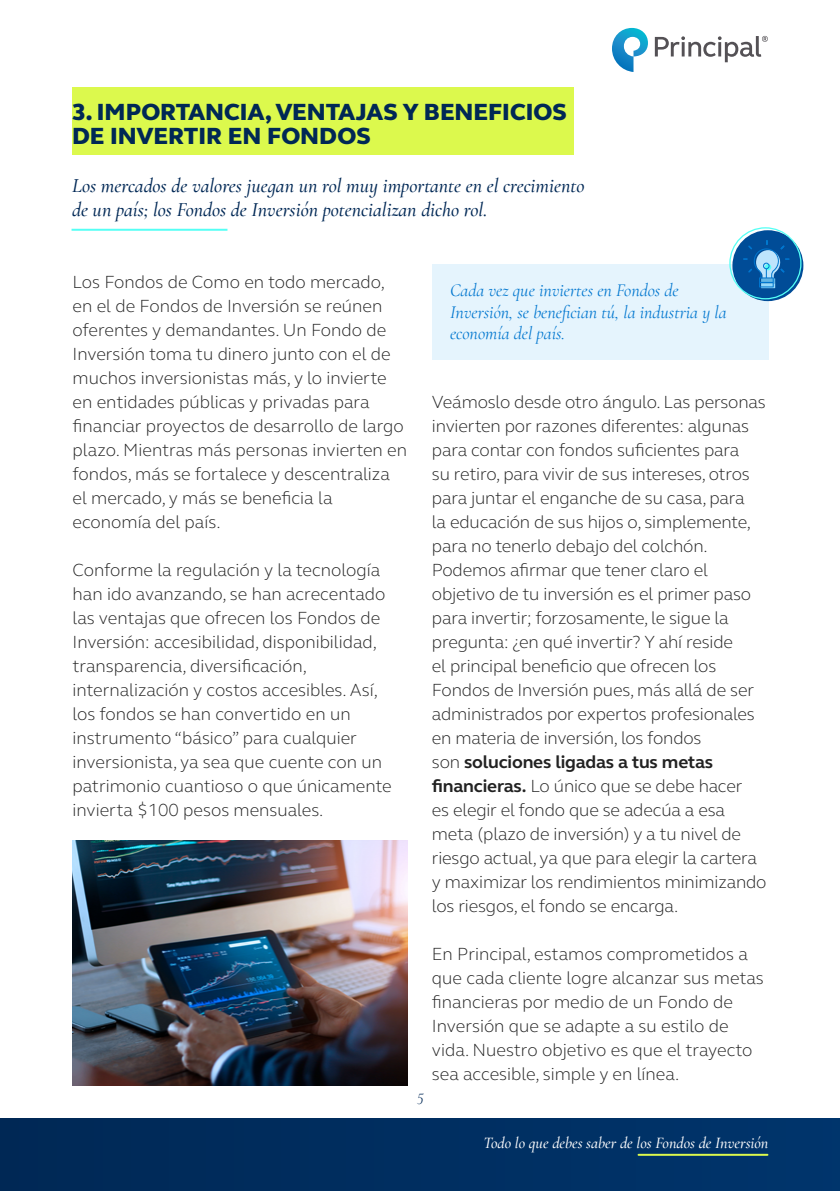
<style>
.page{position:relative;width:840px;height:1191px;background:#fff}
.page>*{position:absolute;margin:0;border:0;box-sizing:border-box;transform-origin:0 0}
.t1{font:800 24px/24px "FS Elliot Pro";color:#002855}
.t2{font:italic 500 20px/24px "Cormorant Infant";color:#002855}
.t3{font:300 18px/24px "FS Elliot Pro";letter-spacing:-.01em;color:#222}
.t4{font:italic 18px/21.6px "Cormorant Infant";color:#0076cf}
.t5{font:italic 500 16px "Cormorant Infant";color:#fff}
.t6{font:italic 300 16px "Cormorant Infant";color:#002855}
.s1{font-weight:700}
</style>
<div class="page">
<svg style="left:612px;top:28px;width:35px;height:44px"></svg>
<svg style="left:654px;top:36px;width:113px;height:26px"></svg>
<div style="left:0;top:1119px;width:839px;height:72px;background:#002e60"></div>
<hr style="left:638px;top:1153px;width:129px;height:2px;background:#dcf94d">
<div style="left:72px;top:87px;width:502px;height:68px;background:#dcf94d"></div>
<div style="left:432px;top:264px;width:335px;height:96px;background:#e5f4fd"></div>
<svg style="left:732px;top:230px;width:70px;height:71px;background:#0c5c9f"></svg>
<div style="left:728px;top:227px;width:73px;height:72px;border:1px solid #55fff5;border-radius:50%"></div>
<svg style="left:742px;top:240px;width:47px;height:48px;background:#2973b3"></svg>
<hr style="left:71px;top:229px;width:156px;height:2px;background:#55fff5">
<img style="left:72px;top:840px;width:336px;height:245px">
<h1 class="t1" style="left:72px;top:100px;width:496px">3. IMPORTANCIA, VENTAJAS Y BENEFICIOS<br>DE INVERTIR EN FONDOS</h1>
<p class="t2" style="left:72px;top:174px;width:513px">Los mercados de valores juegan un rol muy importante en el crecimiento de un país; los Fondos de Inversión potencializan dicho rol.</p>
<p class="t3" style="left:72px;top:269px;width:336px">Los Fondos de Como en todo mercado, en el de Fondos de Inversión se reúnen oferentes y demandantes. Un Fondo de Inversión toma tu dinero junto con el de muchos inversionistas más, y lo invierte en entidades públicas y privadas para financiar proyectos de desarrollo de largo plazo. Mientras más personas invierten en fondos, más se fortalece y descentraliza el mercado, y más se beneficia la economía del país.</p>
<p class="t3" style="left:72px;top:557px;width:320px">Conforme la regulación y la tecnología han ido avanzando, se han acrecentado las ventajas que ofrecen los Fondos de Inversión: accesibilidad, disponibilidad, transparencia, diversificación, internalización y costos accesibles. Así, los fondos se han convertido en un instrumento “básico” para cualquier inversionista, ya sea que cuente con un patrimonio cuantioso o que únicamente invierta $100 pesos mensuales.</p>
<p class="t4" style="left:450px;top:280px;width:278px">Cada vez que inviertes en Fondos de<br>Inversión, se benefician tú, la industria y la economía del país.</p>
<p class="t6" style="left:416px;top:1089px;width:8px">5</p>
<p class="t3" style="left:431px;top:389px;width:336px">Veámoslo desde otro ángulo. Las personas invierten por razones diferentes: algunas para contar con fondos suficientes para<br>su retiro, para vivir de sus intereses, otros para juntar el enganche de su casa, para<br>la educación de sus hijos o, simplemente, para no tenerlo debajo del colchón.<br>Podemos afirmar que tener claro el objetivo de tu inversión es el primer paso para invertir; forzosamente, le sigue la pregunta: ¿en qué invertir? Y ahí reside<br>el principal beneficio que ofrecen los Fondos de Inversión pues, más allá de ser administrados por expertos profesionales en materia de inversión, los fondos<br>son <span class="s1">soluciones ligadas a tus metas financieras.</span> Lo único que se debe hacer<br>es elegir el fondo que se adecúa a esa meta (plazo de inversión) y a tu nivel de riesgo actual, ya que para elegir la cartera y maximizar los rendimientos minimizando los riesgos, el fondo se encarga.</p>
<p class="t3" style="left:431px;top:941px;width:333px">En Principal, estamos comprometidos a que cada cliente logre alcanzar sus metas financieras por medio de un Fondo de Inversión que se adapte a su estilo de vida. Nuestro objetivo es que el trayecto sea accesible, simple y en línea.</p>
<p class="t5" style="left:483px;top:1133px;width:286px">Todo lo que debes saber de los Fondos de Inversión</p>
</div>
